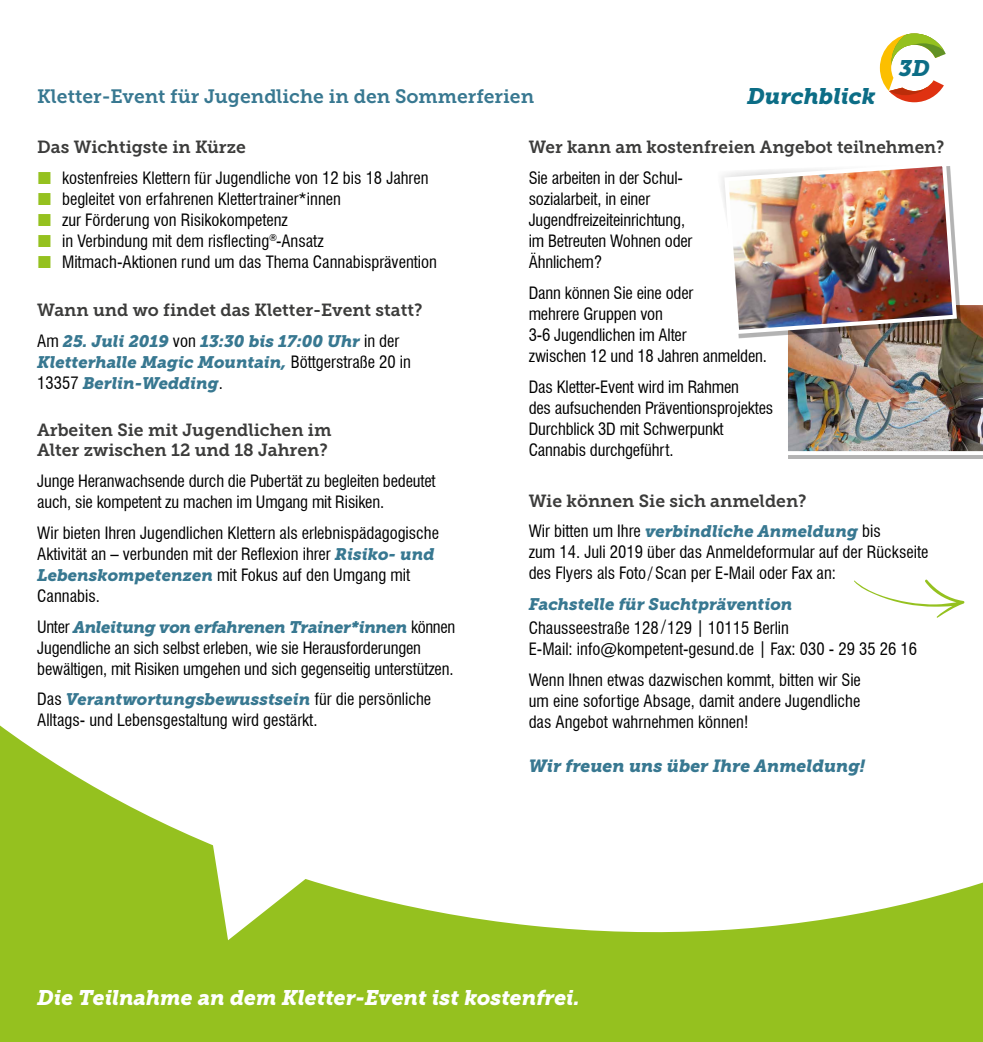
<style>
.page{position:relative;width:983px;height:1042px;background:#fff}
.page>*{position:absolute;margin:0;border:0;box-sizing:border-box;transform-origin:0 0}
.t1{font:italic 22.4px "Museo Slab 900";color:#0c6d86}
.t2{font:italic 21px "Museo Slab 900";color:#fff}
.t3{font:19.25px "Museo Slab 700";color:#387891}
.t4{font:17.5px/19.2px "Museo Slab 700";color:#3c3c3b}
.t5{font:italic 17.5px "Museo Slab 900";color:#387891}
.t6{font:condensed 16.62px/21px "Swiss 721 BT";color:#000}
.t7{font:italic 16.62px/21px "Museo Slab 900";letter-spacing:-.005em;color:#387891}
.s1{font-family:"Swiss 721 BT";font-style:normal;font-stretch:condensed;color:#000}
.s2{font-family:"Museo Slab 900";font-style:italic;font-stretch:normal;color:#387891}
</style>
<div class="page">
<div style="left:0;top:0;width:982px;height:1042px;background:#95c11f"></div>
<div style="left:0;top:0;width:982px;height:941px;background:#fff"></div>
<svg style="left:208px;top:814px;width:120px;height:126px"></svg>
<svg style="left:879px;top:33px;width:66px;height:69px;background:#e9d3a7"></svg>
<svg style="left:853px;top:579px;width:111px;height:39px;background:#f5f9ea"></svg>
<div style="left:787px;top:305px;width:195px;height:154px;background:#b3b3b3"></div>
<img style="left:715px;top:163px;width:267px;height:292px">
<div style="left:728px;top:166px;width:232px;height:172px;background:#000;opacity:.3"></div>
<img style="left:722px;top:160px;width:236px;height:176px">
<svg style="left:39px;top:172px;width:12px;height:12px"></svg>
<svg style="left:39px;top:193px;width:12px;height:12px"></svg>
<svg style="left:39px;top:214px;width:12px;height:12px"></svg>
<svg style="left:39px;top:235px;width:12px;height:12px"></svg>
<svg style="left:39px;top:256px;width:12px;height:12px"></svg>
<h1 class="t1" style="left:898px;top:56px;width:32px">3D</h1>
<h1 class="t1" style="left:747px;top:84px;width:130px">Durchblick</h1>
<p class="t3" style="left:37px;top:85px;width:498px">Kletter-Event für Jugendliche in den Sommerferien</p>
<p class="t4" style="left:37px;top:137px;width:210px">Das Wichtigste in Kürze</p>
<p class="t6" style="left:62px;top:167px;width:376px">kostenfreies Klettern für Jugendliche von 12 bis 18 Jahren begleitet von erfahrenen Klettertrainer*innen<br>zur Förderung von Risikokompetenz<br>in Verbindung mit dem risflecting<sup>®</sup>-Ansatz Mitmach-Aktionen rund um das Thema Cannabisprävention</p>
<p class="t4" style="left:37px;top:300px;width:386px">Wann und wo findet das Kletter-Event statt?</p>
<p class="t7" style="left:37px;top:330px;width:375px"><span class="s1">Am</span> 25. Juli 2019 <span class="s1">von</span> 13:30 bis 17:00 Uhr <span class="s1">in der<br></span>Kletterhalle Magic Mountain, <span class="s1">Böttgerstraße 20 in<br>13357</span> Berlin-Wedding<span class="s1">.</span></p>
<p class="t4" style="left:37px;top:421px;width:296px">Arbeiten Sie mit Jugendlichen im<br>Alter zwischen 12 und 18 Jahren?</p>
<p class="t6" style="left:37px;top:470px;width:400px">Junge Heranwachsende durch die Pubertät zu begleiten bedeutet auch, sie kompetent zu machen im Umgang mit Risiken.</p>
<p class="t6" style="left:37px;top:522px;width:403px">Wir bieten Ihren Jugendlichen Klettern als erlebnispädagogische Aktivität an – verbunden mit der Reflexion ihrer <span class="s2">Risiko- und Lebenskompetenzen</span> mit Fokus auf den Umgang mit Cannabis.</p>
<p class="t7" style="left:37px;top:616px;width:419px"><span class="s1">Unter</span> Anleitung von erfahrenen Trainer*innen <span class="s1">können</span></p>
<p class="t6" style="left:37px;top:637px;width:418px">Jugendliche an sich selbst erleben, wie sie Herausforderungen bewältigen, mit Risiken umgehen und sich gegenseitig unterstützen.</p>
<p class="t7" style="left:37px;top:689px;width:395px"><span class="s1">Das</span> Verantwortungsbewusstsein <span class="s1">für die persönliche</span></p>
<p class="t6" style="left:37px;top:710px;width:282px">Alltags- und Lebensgestaltung wird gestärkt.</p>
<p class="t4" style="left:528px;top:137px;width:417px">Wer kann am kostenfreien Angebot teilnehmen?</p>
<p class="t6" style="left:528px;top:167px;width:165px">Sie arbeiten in der Schul&shy;sozialarbeit, in einer<br>Jugendfreizeiteinrichtung, im Betreuten Wohnen oder<br>Ähnlichem?</p>
<p class="t6" style="left:528px;top:282px;width:240px">Dann können Sie eine oder<br>mehrere Gruppen von<br>3-6 Jugendlichen im Alter<br>zwischen 12 und 18 Jahren anmelden.</p>
<p class="t6" style="left:528px;top:376px;width:246px">Das Kletter-Event wird im Rahmen<br>des aufsuchenden Präventionsprojektes<br>Durchblick 3D mit Schwerpunkt<br>Cannabis durchgeführt.</p>
<p class="t4" style="left:528px;top:491px;width:279px">Wie können Sie sich anmelden?</p>
<p class="t7" style="left:528px;top:521px;width:353px"><span class="s1">Wir bitten um Ihre</span> verbindliche Anmeldung <span class="s1">bis</span></p>
<p class="t6" style="left:528px;top:542px;width:401px">zum 14. Juli 2019 über das Anmeldeformular auf der Rückseite des Flyers als Foto /Scan per E-Mail oder Fax an:</p>
<p class="t7" style="left:528px;top:594px;width:265px">Fachstelle für Suchtprävention</p>
<p class="t6" style="left:528px;top:617px;width:390px">Chausseestraße 128 /129 | 10115 Berlin<br>E-Mail: info@kompetent-gesund.de | Fax: 030 - 29 35 26 16</p>
<p class="t6" style="left:528px;top:669px;width:333px;text-align:justify">Wenn Ihnen etwas dazwischen kommt, bitten wir Sie um eine sofortige Absage, damit andere Jugendliche das Angebot wahrnehmen können!</p>
<p class="t5" style="left:528px;top:756px;width:338px">Wir freuen uns über Ihre Anmeldung!</p>
<p class="t2" style="left:37px;top:985px;width:544px">Die Teilnahme an dem Kletter-Event ist kostenfrei.</p>
</div>
